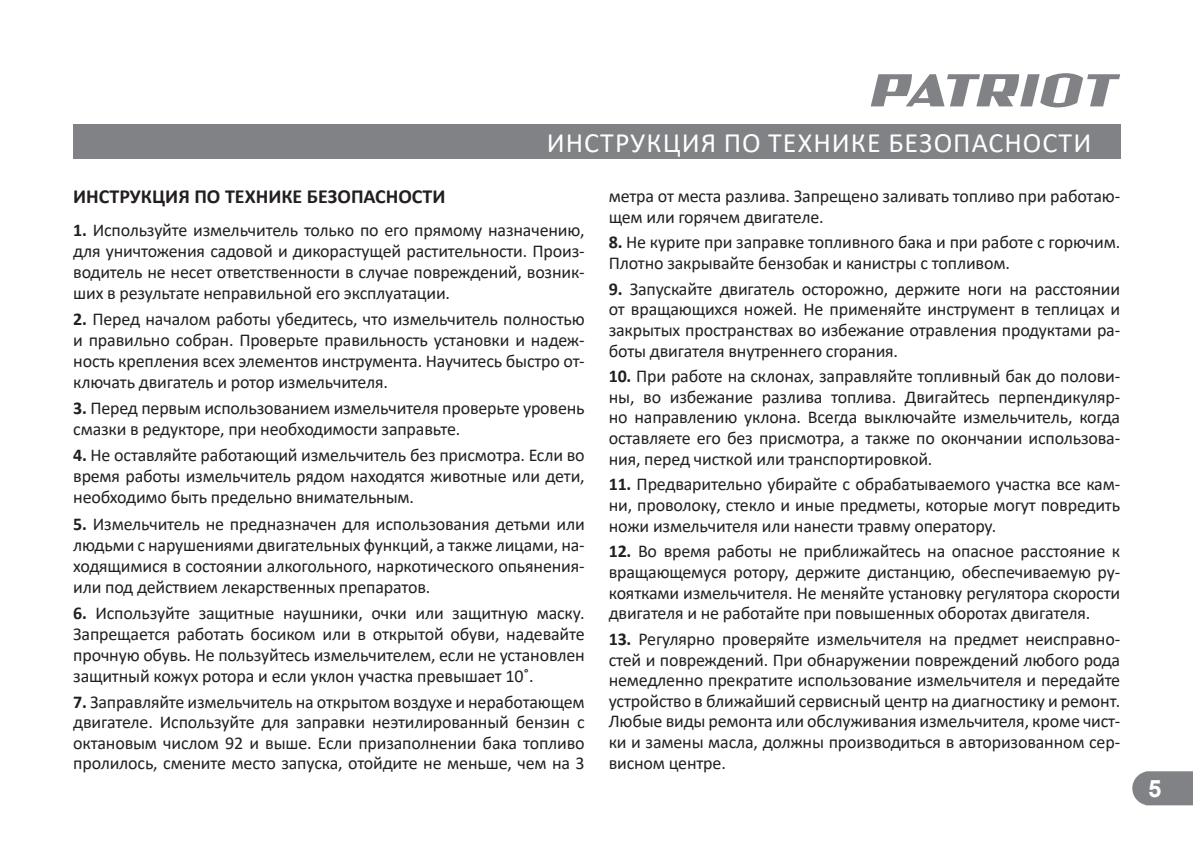
<style>
.page{position:relative;width:1193px;height:843px;background:#fff}
.page>*{position:absolute;margin:0;border:0;box-sizing:border-box;transform-origin:0 0}
.t1{font:28px "Calibri";letter-spacing:.04em;color:#fff}
.t2{font:700 24px "Arial";color:#fff}
.t3{font:700 20px "Calibri";color:#231f20}
.t4{font:18px/20.6px "Calibri";letter-spacing:-.01em;color:#231f20;text-align:justify}
.s1{font-weight:700}
</style>
<div class="page">
<svg style="left:1132px;top:771px;width:60px;height:33px;background:#888a8d"></svg>
<svg style="left:870px;top:73px;width:250px;height:34px"></svg>
<div style="left:73px;top:124px;width:1047px;height:34px;background:#808285"></div>
<h1 class="t1" style="left:546px;top:123px;width:546px">ИНСТРУКЦИЯ ПО ТЕХНИКЕ БЕЗОПАСНОСТИ</h1>
<p class="t3" style="left:73px;top:182px;width:374px">ИНСТРУКЦИЯ ПО ТЕХНИКЕ БЕЗОПАСНОСТИ</p>
<p class="t4" style="left:73px;top:219px;width:513px"><span class="s1">1.</span> Используйте измельчитель только по его прямому назначению, для уничтожения садовой и дикорастущей растительности. Произ&shy;водитель не несет ответственности в случае повреждений, возник&shy;ших в результате неправильной его эксплуатации.</p>
<p class="t4" style="left:73px;top:308px;width:513px"><span class="s1">2.</span> Перед началом работы убедитесь, что измельчитель полностью и правильно собран. Проверьте правильность установки и надеж&shy;ность крепления всех элементов инструмента. Научитесь быстро от&shy;ключать двигатель и ротор измельчителя.</p>
<p class="t4" style="left:73px;top:397px;width:513px"><span class="s1">3.</span> Перед первым использованием измельчителя проверьте уровень смазки в редукторе, при необходимости заправьте.</p>
<p class="t4" style="left:73px;top:444px;width:513px"><span class="s1">4.</span> Не оставляйте работающий измельчитель без присмотра. Если во время работы измельчитель рядом находятся животные или дети, необходимо быть предельно внимательным.</p>
<p class="t4" style="left:73px;top:512px;width:513px"><span class="s1">5.</span> Измельчитель не предназначен для использования детьми или людьми с нарушениями двигательных функций, а также лицами, на&shy;ходящимися в состоянии алкогольного, наркотического опьянения&shy;или под действием лекарственных препаратов.</p>
<p class="t4" style="left:73px;top:601px;width:513px"><span class="s1">6.</span> Используйте защитные наушники, очки или защитную маску.<br>Запрещается работать босиком или в открытой обуви, надевайте прочную обувь. Не пользуйтесь измельчителем, если не установлен защитный кожух ротора и если уклон участка превышает 10˚.</p>
<p class="t4" style="left:73px;top:690px;width:513px"><span class="s1">7.</span> Заправляйте измельчитель на открытом воздухе и неработающем двигателе. Используйте для заправки неэтилированный бензин с октановым числом 92 и выше. Если призаполнении бака топливо пролилось, смените место запуска, отойдите не меньше, чем на 3</p>
<p class="t4" style="left:609px;top:185px;width:513px">метра от места разлива. Запрещено заливать топливо при работаю&shy;щем или горячем двигателе.</p>
<p class="t4" style="left:609px;top:231px;width:513px"><span class="s1">8.</span> Не курите при заправке топливного бака и при работе с горючим.<br>Плотно закрывайте бензобак и канистры с топливом.</p>
<p class="t4" style="left:609px;top:278px;width:513px"><span class="s1">9.</span> Запускайте двигатель осторожно, держите ноги на расстоянии от вращающихся ножей. Не применяйте инструмент в теплицах и закрытых пространствах во избежание отравления продуктами ра&shy;боты двигателя внутреннего сгорания.</p>
<p class="t4" style="left:609px;top:365px;width:513px"><span class="s1">10.</span> При работе на склонах, заправляйте топливный бак до полови&shy;ны, во избежание разлива топлива. Двигайтесь перпендикуляр&shy;но направлению уклона. Всегда выключайте измельчитель, когда оставляете его без присмотра, а также по окончании использова&shy;ния, перед чисткой или транспортировкой.</p>
<p class="t4" style="left:609px;top:473px;width:513px"><span class="s1">11.</span> Предварительно убирайте с обрабатываемого участка все кам&shy;ни, проволоку, стекло и иные предметы, которые могут повредить ножи измельчителя или нанести травму оператору.</p>
<p class="t4" style="left:609px;top:540px;width:513px"><span class="s1">12.</span> Во время работы не приближайтесь на опасное расстояние к вращающемуся ротору, держите дистанцию, обеспечиваемую ру&shy;коятками измельчителя. Не меняйте установку регулятора скорости двигателя и не работайте при повышенных оборотах двигателя.</p>
<p class="t4" style="left:609px;top:628px;width:513px"><span class="s1">13.</span> Регулярно проверяйте измельчителя на предмет неисправно&shy;стей и повреждений. При обнаружении повреждений любого рода немедленно прекратите использование измельчителя и передайте устройство в ближайший сервисный центр на диагностику и ремонт.<br>Любые виды ремонта или обслуживания измельчителя, кроме чист&shy;ки и замены масла, должны производиться в авторизованном сер&shy;висном центре.</p>
<h2 class="t2" style="left:1148px;top:771px;width:15px">5</h2>
</div>
